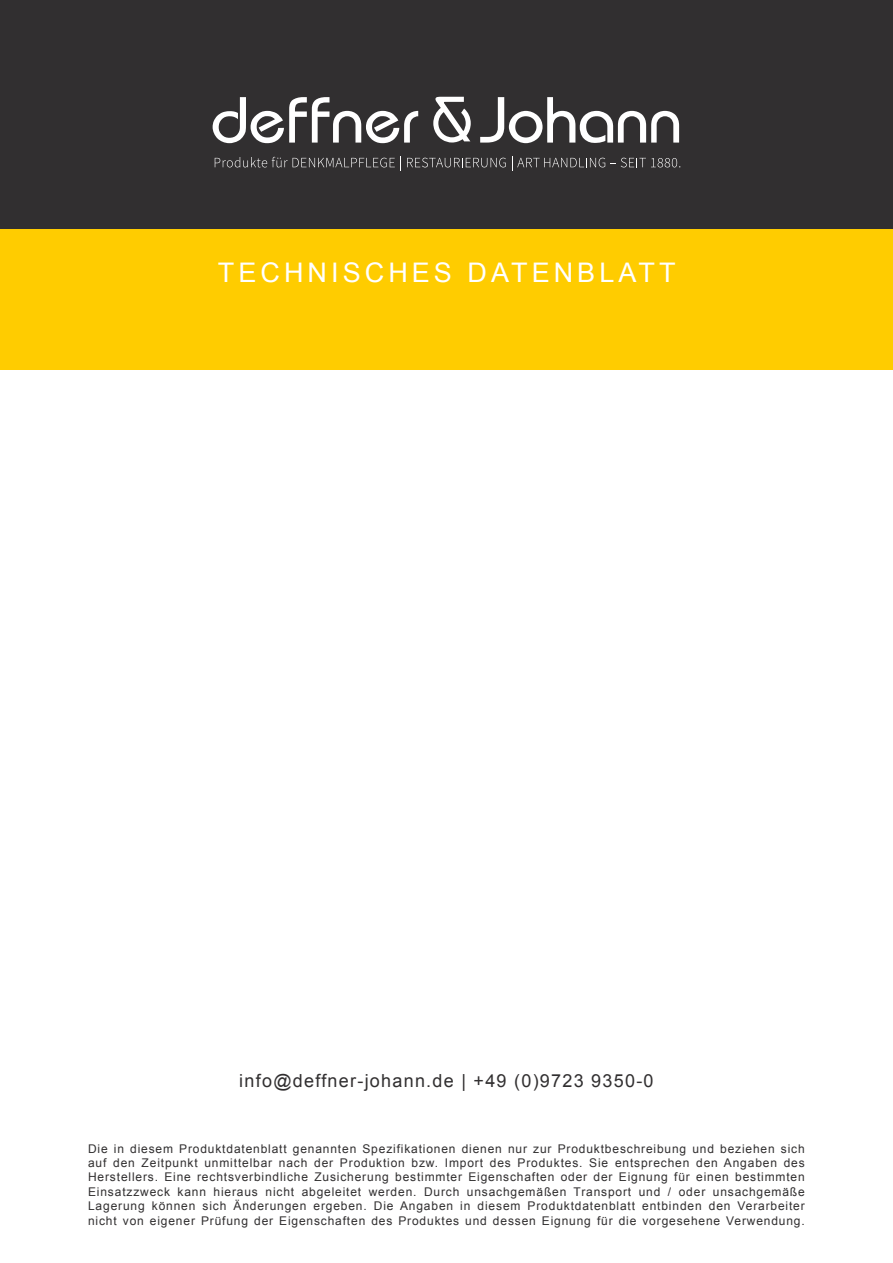
<style>
.page{position:relative;width:893px;height:1263px;background:#fff}
.page>*{position:absolute;margin:0;border:0;box-sizing:border-box;transform-origin:0 0}
.t1{font:27px "Arial";letter-spacing:.15em;color:#fff}
.t2{font:18px "Arial";letter-spacing:.07em;color:#312f30}
.t3{font:12px/14.4px "Arial";letter-spacing:.07em;color:#312f30;text-align:justify}
</style>
<div class="page">
<div style="left:0;top:0;width:893px;height:230px;background:#312f30"></div>
<div style="left:0;top:230px;width:893px;height:140px;background:#fc0"></div>
<svg style="left:213px;top:97px;width:205px;height:46px"></svg>
<svg style="left:433px;top:97px;width:38px;height:46px"></svg>
<svg style="left:480px;top:97px;width:199px;height:46px"></svg>
<svg style="left:215px;top:157px;width:186px;height:14px"></svg>
<svg style="left:407px;top:158px;width:99px;height:9px"></svg>
<svg style="left:512px;top:157px;width:168px;height:14px"></svg>
<h1 class="t1" style="left:218px;top:255px;width:459px">TECHNISCHES DATENBLATT</h1>
<h2 class="t2" style="left:239px;top:1069px;width:416px">info@deffner-johann.de | +49 (0)9723 9350-0</h2>
<p class="t3" style="left:88px;top:1141px;width:718px">Die in diesem Produktdatenblatt genannten Spezifikationen dienen nur zur Produktbeschreibung und beziehen sich auf den Zeitpunkt unmittelbar nach der Produktion bzw. Import des Produktes. Sie entsprechen den Angaben des Herstellers. Eine rechtsverbindliche Zusicherung bestimmter Eigenschaften oder der Eignung für einen bestimmten Einsatzzweck kann hieraus nicht abgeleitet werden. Durch unsachgemäßen Transport und / oder unsachgemäße Lagerung können sich Änderungen ergeben. Die Angaben in diesem Produktdatenblatt entbinden den Verarbeiter nicht von eigener Prüfung der Eigenschaften des Produktes und dessen Eignung für die vorgesehene Verwendung.</p>
</div>
